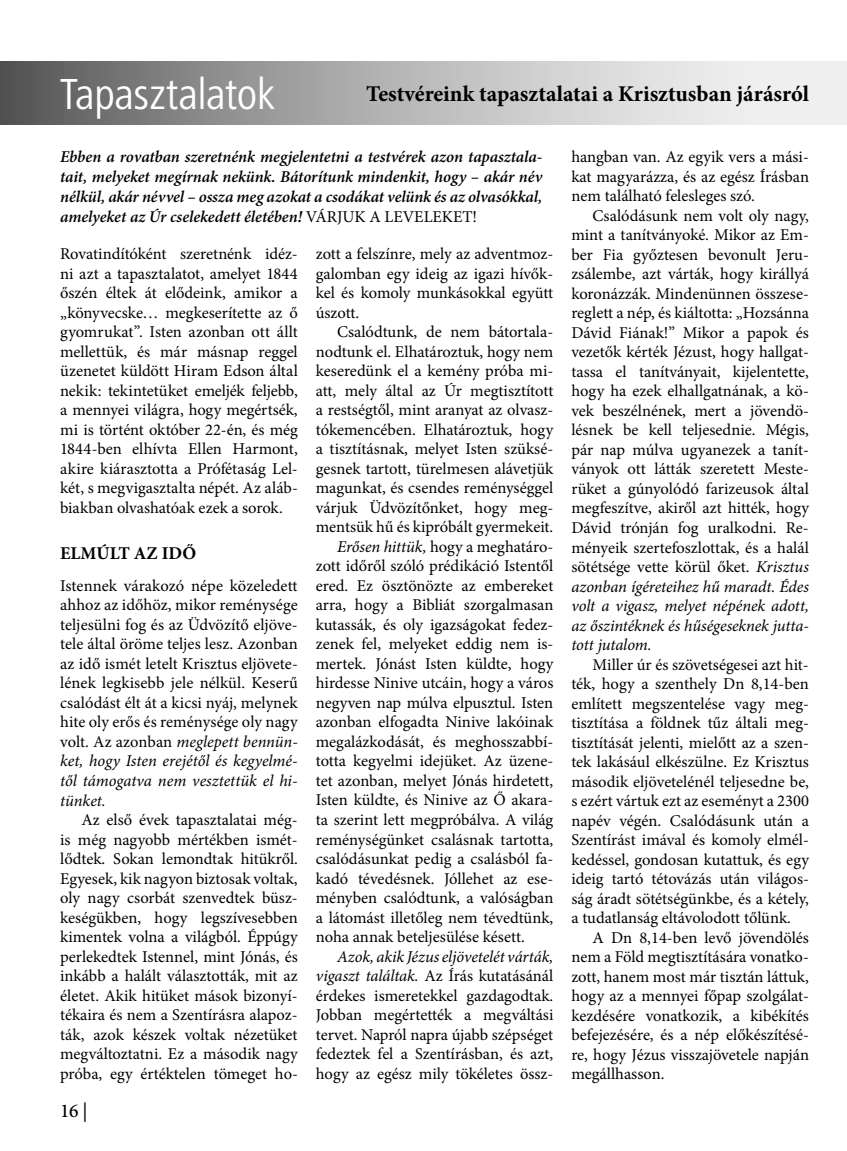
<style>
.page{position:relative;width:847px;height:1151px;background:#fff}
.page>*{position:absolute;margin:0;border:0;box-sizing:border-box;transform-origin:0 0}
.t1{font:condensed 45px "Frutiger Next LT";letter-spacing:-.015em;color:#fff}
.t2{font:700 22.5px "Minion Pro";color:#000}
.t3{font:500 19.5px "Minion Pro";color:#000}
.t4{font:700 18px "Minion Pro";color:#000}
.t5{font:16.5px/19.5px "Minion Pro";color:#000;text-align:justify}
.t6{font:italic 600 16.5px/19.8px "Minion Pro";color:#000;text-align:justify}
.s1{font-weight:400;font-style:normal}
.s2{font-style:italic}
</style>
<div class="page">
<svg style="left:0;top:61px;width:846px;height:64px;background:#b3b3b3"></svg>
<h1 class="t1" style="left:60px;top:68px;width:216px">Tapasztalatok</h1>
<p class="t6" style="left:60px;top:147px;width:484px">Ebben a rovatban szeretnénk megjelentetni a testvérek azon tapasztala&shy;tait, melyeket megírnak nekünk. Bátorítunk mindenkit, hogy – akár név nélkül, akár névvel – ossza meg azokat a csodákat velünk és az olvasókkal, amelyeket az Úr cselekedett életében! <span class="s1">VÁRJUK A LEVELEKET!</span></p>
<h2 class="t2" style="left:366px;top:78px;width:444px">Testvéreink tapasztalatai a Krisztusban járásról</h2>
<p class="t5" style="left:571px;top:147px;width:239px">hangban van. Az egyik vers a mási&shy;kat magyarázza, és az egész Írásban nem található felesleges szó.</p>
<p class="t5" style="left:571px;top:206px;width:239px;text-indent:21px">Csalódásunk nem volt oly nagy, mint a tanítványoké. Mikor az Em&shy;ber Fia győztesen bevonult Jeru&shy;zsálembe, azt várták, hogy királlyá koronázzák. Mindenünnen összese&shy;reglett a nép, és kiáltotta: „Hozsánna Dávid Fiának!” Mikor a papok és vezetők kérték Jézust, hogy hallgat - tassa el tanítványait, kijelentette, hogy ha ezek elhallgatnának, a kö&shy;vek beszélnének, mert a jövendö&shy;lésnek be kell teljesednie. Mégis, pár nap múlva ugyanezek a tanít&shy;ványok ott látták szeretett Meste&shy;rüket a gúnyolódó farizeusok által megfeszítve, akiről azt hitték, hogy Dávid trónján fog uralkodni. Re&shy;ményeik szertefoszlottak, és a halál sötétsége vette körül őket. <span class="s2">Krisztus azonban ígéreteihez hű maradt. Édes volt a vigasz, melyet népének adott, az őszintéknek és hűségeseknek jutta&shy;tott jutalom.</span></p>
<p class="t5" style="left:571px;top:654px;width:239px;text-indent:21px">Miller úr és szövetségesei azt hit&shy;ték, hogy a szenthely Dn 8,14-ben említett megszentelése vagy meg&shy;tisztítása a földnek tűz általi meg&shy;tisztítását jelenti, mielőtt az a szen&shy;tek lakásául elkészülne. Ez Krisztus második eljövetelénél teljesedne be, s ezért vártuk ezt az eseményt a 2300 napév végén. Csalódásunk után a Szentírást imával és komoly elmél&shy;kedéssel, gondosan kutattuk, és egy ideig tartó tétovázás után világos&shy;ság áradt sötétségünkbe, és a kétely, a tudatlanság eltávolodott tőlünk.</p>
<p class="t5" style="left:571px;top:927px;width:239px;text-indent:21px">A Dn 8,14-ben levő jövendölés nem a Föld megtisztítására vonatko&shy;zott, hanem most már tisztán láttuk, hogy az a mennyei főpap szolgálat&shy;kezdésére vonatkozik, a kibékítés befejezésére, és a nép előkészítésé&shy;re, hogy Jézus visszajövetele napján megállhasson.</p>
<p class="t5" style="left:316px;top:244px;width:239px">zott a felszínre, mely az adventmoz&shy;galomban egy ideig az igazi hívők&shy;kel és komoly munkásokkal együtt úszott.</p>
<p class="t5" style="left:337px;top:322px;width:218px">Csalódtunk, de nem bátortala-</p>
<p class="t5" style="left:316px;top:342px;width:239px">nodtunk el. Elhatároztuk, hogy nem</p>
<p class="t5" style="left:316px;top:361px;width:239px">keseredünk el a kemény próba mi-</p>
<p class="t5" style="left:316px;top:381px;width:239px">att, mely által az Úr megtisztított</p>
<p class="t5" style="left:316px;top:400px;width:239px">a restségtől, mint aranyat az olvasz-</p>
<p class="t5" style="left:316px;top:420px;width:239px">tókemencében. Elhatároztuk, hogy</p>
<p class="t5" style="left:316px;top:439px;width:239px">a tisztításnak, melyet Isten szüksé-</p>
<p class="t5" style="left:316px;top:459px;width:239px">gesnek tartott, türelmesen alávetjük</p>
<p class="t5" style="left:316px;top:478px;width:239px">magunkat, és csendes reménységgel</p>
<p class="t5" style="left:316px;top:498px;width:239px">várjuk Üdvözítőnket, hogy meg-</p>
<p class="t5" style="left:316px;top:517px;width:239px">mentsük hű és kipróbált gyermekeit.</p>
<p class="t5" style="left:337px;top:537px;width:218px"><span class="s2">Erősen hittük,</span> hogy a meghatáro-</p>
<p class="t5" style="left:316px;top:556px;width:239px">zott időről szóló prédikáció Istentől</p>
<p class="t5" style="left:316px;top:576px;width:239px">ered. Ez ösztönözte az embereket</p>
<p class="t5" style="left:316px;top:595px;width:239px">arra, hogy a Bibliát szorgalmasan</p>
<p class="t5" style="left:316px;top:615px;width:239px">kutassák, és oly igazságokat fedez-</p>
<p class="t5" style="left:316px;top:634px;width:239px">zenek fel, melyeket eddig nem is-</p>
<p class="t5" style="left:316px;top:654px;width:239px">mertek. Jónást Isten küldte, hogy</p>
<p class="t5" style="left:316px;top:673px;width:239px">hirdesse Ninive utcáin, hogy a város</p>
<p class="t5" style="left:316px;top:693px;width:239px">negyven nap múlva elpusztul. Isten</p>
<p class="t5" style="left:316px;top:712px;width:239px">azonban elfogadta Ninive lakóinak</p>
<p class="t5" style="left:316px;top:732px;width:239px">megalázkodását, és meghosszabbí-</p>
<p class="t5" style="left:316px;top:751px;width:239px">totta kegyelmi idejüket. Az üzene-</p>
<p class="t5" style="left:316px;top:771px;width:239px">tet azonban, melyet Jónás hirdetett,</p>
<p class="t5" style="left:316px;top:790px;width:239px">Isten küldte, és Ninive az Ő akara-</p>
<p class="t5" style="left:316px;top:810px;width:239px">ta szerint lett megpróbálva. A világ</p>
<p class="t5" style="left:316px;top:829px;width:239px">reménységünket csalásnak tartotta,</p>
<p class="t5" style="left:316px;top:849px;width:239px">csalódásunkat pedig a csalásból fa-</p>
<p class="t5" style="left:316px;top:868px;width:239px">kadó tévedésnek. Jóllehet az ese-</p>
<p class="t5" style="left:316px;top:888px;width:239px">ményben csalódtunk, a valóságban</p>
<p class="t5" style="left:316px;top:907px;width:239px">a látomást illetőleg nem tévedtünk,</p>
<p class="t5" style="left:316px;top:927px;width:210px">noha annak beteljesülése késett.</p>
<p class="t5" style="left:316px;top:946px;width:239px;text-indent:21px"><span class="s2">Azok, akik Jézus eljövetelét várták, vigaszt találtak.</span> Az Írás kutatásánál érdekes ismeretekkel gazdagodtak.<br>Jobban megértették a megváltási tervet. Napról napra újabb szépséget fedeztek fel a Szentírásban, és azt, hogy az egész mily tökéletes össz-</p>
<p class="t5" style="left:60px;top:244px;width:239px">Rovatindítóként szeretnénk idéz&shy;ni azt a tapasztalatot, amelyet 1844 őszén éltek át elődeink, amikor a „könyvecske… megkeserítette az ő gyomrukat”. Isten azonban ott állt mellettük, és már másnap reggel üzenetet küldött Hiram Edson által nekik: tekintetüket emeljék feljebb, a mennyei világra, hogy megértsék, mi is történt október 22-én, és még 1844-ben elhívta Ellen Harmont, akire kiárasztotta a Prófétaság Lel&shy;két, s megvigasztalta népét. Az aláb&shy;biakban olvashatóak ezek a sorok.</p>
<p class="t4" style="left:60px;top:541px;width:138px">ELMÚLT AZ IDŐ</p>
<p class="t5" style="left:60px;top:576px;width:239px">Istennek várakozó népe közeledett ahhoz az időhöz, mikor reménysége teljesülni fog és az Üdvözítő eljöve&shy;tele által öröme teljes lesz. Azonban az idő ismét letelt Krisztus eljövete&shy;lének legkisebb jele nélkül. Keserű csalódást élt át a kicsi nyáj, melynek hite oly erős és reménysége oly nagy volt. Az azonban <span class="s2">meglepett bennün&shy;ket, hogy Isten erejétől és kegyelmé&shy;től támogatva nem vesztettük el hi&shy;tünket.</span></p>
<p class="t5" style="left:60px;top:810px;width:239px;text-indent:21px">Az első évek tapasztalatai még&shy;is még nagyobb mértékben ismét&shy;lődtek. Sokan lemondtak hitükről.<br>Egyesek, kik nagyon biztosak voltak, oly nagy csorbát szenvedtek büsz&shy;keségükben, hogy legszívesebben kimentek volna a világból. Éppúgy perlekedtek Istennel, mint Jónás, és inkább a halált választották, mit az életet. Akik hitüket mások bizonyí&shy;tékaira és nem a Szentírásra alapoz&shy;ták, azok készek voltak nézetüket megváltoztatni. Ez a második nagy próba, egy értéktelen tömeget ho-</p>
<p class="t3" style="left:60px;top:1098px;width:29px">16 |</p>
</div>
